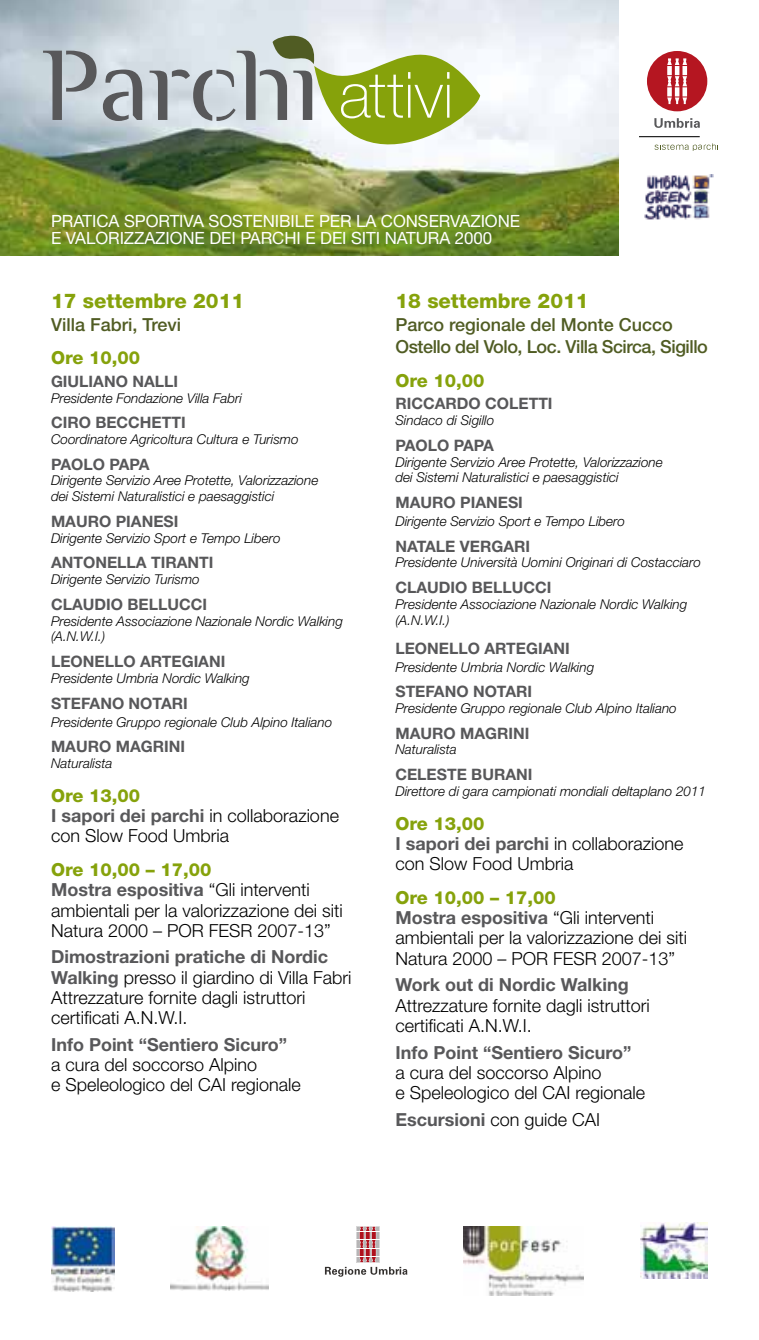
<style>
.page{position:relative;width:759px;height:1340px;background:#fff}
.page>*{position:absolute;margin:0;border:0;box-sizing:border-box;transform-origin:0 0}
.t1{font:800 20.25px "Helvetica Neue LT Std";color:#86a20b}
.t2{font:300 18px/20.2px "Helvetica Neue LT Std";color:#000}
.t3{font:500 18px/22.5px "Helvetica Neue LT Std";letter-spacing:-.015em;color:#505c23}
.t4{font:700 18px "Helvetica Neue LT Std";color:#58585a}
.t5{font:800 18px "Helvetica Neue LT Std";color:#86a20b}
.t6{font:16.88px/16.9px "Helvetica Neue LT Std";letter-spacing:-.005em;color:#fff}
.t7{font:700 15.75px "Helvetica Neue LT Std";color:#58585a}
.t8{font:italic 300 13.5px/15.8px "Helvetica Neue LT Std";color:#000}
.s1{font-weight:800;color:#86a20b}
.s2{font-weight:700;color:#58585a}
</style>
<div class="page">
<img style="left:0;top:0;width:619px;height:255px">
<svg style="left:43px;top:51px;width:54px;height:69px;background:#a4acb2"></svg>
<svg style="left:103px;top:70px;width:39px;height:51px;background:#9a9fa4"></svg>
<img style="left:150px;top:0;width:330px;height:205px">
<hr style="left:447px;top:85px;width:2px;height:33px;background:#fff">
<hr style="left:639px;top:136px;width:61px;height:1px;background:#000">
<svg style="left:654px;top:118px;width:46px;height:10px"></svg>
<svg style="left:647px;top:51px;width:60px;height:60px"></svg>
<svg style="left:655px;top:143px;width:63px;height:8px"></svg>
<img style="left:645px;top:174px;width:69px;height:46px">
<img style="left:464px;top:1226px;width:120px;height:69px">
<img style="left:171px;top:1226px;width:97px;height:64px">
<img style="left:51px;top:1226px;width:63px;height:65px">
<svg style="left:325px;top:1226px;width:82px;height:50px"></svg>
<img style="left:640px;top:1222px;width:68px;height:56px">
<p class="t6" style="left:51px;top:212px;width:471px">PRATICA SPORTIVA SOSTENI BI LE PER LA CONSERVAZIONE<br>E VALORIZZAZI ONE DEI PARCHI E DEI SITI NATURA 2000</p>
<h1 class="t1" style="left:51px;top:289px;width:195px">17 settembre 2011</h1>
<h2 class="t3" style="left:51px;top:313px;width:132px">Villa Fabri, Trevi</h2>
<h2 class="t5" style="left:51px;top:347px;width:91px">Ore 10,00</h2>
<p class="t7" style="left:51px;top:371px;width:129px">GIULIANO NALLI</p>
<p class="t8" style="left:51px;top:389px;width:193px">Presidente Fondazione Villa Fabri</p>
<p class="t7" style="left:51px;top:413px;width:136px">CIRO BECCHETTI</p>
<p class="t8" style="left:51px;top:431px;width:249px">Coordinatore Agricoltura Cultura e Turismo</p>
<p class="t7" style="left:51px;top:454px;width:100px">PAOLO PAPA</p>
<p class="t8" style="left:51px;top:472px;width:269px">Dirigente Servizio Aree Protette, Valorizzazione dei Sistemi Naturalistici e paesaggistici</p>
<p class="t7" style="left:51px;top:511px;width:129px">MAURO PIANESI</p>
<p class="t8" style="left:51px;top:530px;width:231px">Dirigente Servizio Sport e Tempo Libero</p>
<p class="t7" style="left:51px;top:553px;width:164px">ANTONELLA TIRANTI</p>
<p class="t8" style="left:51px;top:571px;width:150px">Dirigente Servizio Turismo</p>
<p class="t7" style="left:51px;top:594px;width:158px">CLAUDIO BELLUCCI</p>
<p class="t8" style="left:51px;top:612px;width:293px">Presidente Associazione Nazionale Nordic Walking (A.N.W.I.)</p>
<p class="t7" style="left:51px;top:651px;width:176px">LEONELLO ARTEGIANI</p>
<p class="t8" style="left:51px;top:670px;width:200px">Presidente Umbria Nordic Walking</p>
<p class="t7" style="left:51px;top:693px;width:138px">STEFANO NOTARI</p>
<p class="t8" style="left:51px;top:713px;width:283px">Presidente Gruppo regionale Club Alpino Italiano</p>
<p class="t7" style="left:51px;top:737px;width:136px">MAURO MAGRINI</p>
<p class="t8" style="left:51px;top:755px;width:63px">Naturalista</p>
<h2 class="t2" style="left:51px;top:784px;width:289px"><span class="s1">Ore 13,00<br></span><span class="s2">I SAPORI DEI PARCHI</span> in collaborazione con Slow Food Umbria</h2>
<h2 class="t2" style="left:51px;top:859px;width:293px"><span class="s1">Ore 10,00 – 17,00<br></span><span class="s2">MOSTRA ESPOSITIVA</span> “Gli interventi ambientali per la valorizzazione dei siti<br>Natura 2000 – POR FESR 2007-13”</h2>
<h2 class="t2" style="left:51px;top:946px;width:302px"><span class="s2">DIMOSTRAZIONI PRATICHE DI NORDIC WALKING</span> presso il giardino di Villa Fabri Attrezzature fornite dagli istruttori certificati A.N.W.I.</h2>
<h2 class="t4" style="left:51px;top:1033px;width:237px">INFO POINT “SENTIERO SICURO”</h2>
<h2 class="t2" style="left:51px;top:1054px;width:251px">a cura del soccorso Alpino<br>e Speleologico del CAI regionale</h2>
<h1 class="t1" style="left:395px;top:289px;width:195px">18 settembre 2011</h1>
<h2 class="t3" style="left:395px;top:313px;width:314px">Parco regionale del Monte Cucco<br>Ostello del Volo, Loc. Villa Scirca, Sigillo</h2>
<h2 class="t5" style="left:395px;top:369px;width:91px">Ore 10,00</h2>
<p class="t7" style="left:395px;top:394px;width:159px">RICCARDO COLETTI</p>
<p class="t8" style="left:395px;top:412px;width:100px">Sindaco di Sigillo</p>
<p class="t7" style="left:395px;top:435px;width:100px">PAOLO PAPA</p>
<p class="t8" style="left:395px;top:453px;width:269px">Dirigente Servizio Aree Protette, Valorizzazione dei Sistemi Naturalistici e paesaggistici</p>
<p class="t7" style="left:395px;top:492px;width:129px">MAURO PIANESI</p>
<p class="t8" style="left:395px;top:513px;width:231px">Dirigente Servizio Sport e Tempo Libero</p>
<p class="t7" style="left:395px;top:536px;width:136px">NATALE VERGARI</p>
<p class="t8" style="left:395px;top:554px;width:307px">Presidente Università Uomini Originari di Costacciaro</p>
<p class="t7" style="left:395px;top:577px;width:158px">CLAUDIO BELLUCCI</p>
<p class="t8" style="left:395px;top:596px;width:293px">Presidente Associazione Nazionale Nordic Walking (A.N.W.I.)</p>
<p class="t7" style="left:395px;top:638px;width:176px">LEONELLO ARTEGIANI</p>
<p class="t8" style="left:395px;top:658px;width:200px">Presidente Umbria Nordic Walking</p>
<p class="t7" style="left:395px;top:682px;width:138px">STEFANO NOTARI</p>
<p class="t8" style="left:395px;top:700px;width:283px">Presidente Gruppo regionale Club Alpino Italiano</p>
<p class="t7" style="left:395px;top:723px;width:136px">MAURO MAGRINI</p>
<p class="t8" style="left:395px;top:741px;width:63px">Naturalista</p>
<p class="t7" style="left:395px;top:764px;width:23px">CELESTE</p>
<p class="t7" style="left:471px;top:764px;width:22px">BURANI</p>
<p class="t8" style="left:395px;top:783px;width:312px">Direttore di gara campionati mondiali deltaplano 2011</p>
<h2 class="t2" style="left:395px;top:812px;width:289px"><span class="s1">Ore 13,00<br></span><span class="s2">I SAPORI DEI PARCHI</span> in collaborazione con Slow Food Umbria</h2>
<h2 class="t2" style="left:395px;top:887px;width:293px"><span class="s1">Ore 10,00 – 17,00<br></span><span class="s2">MOSTRA ESPOSITIVA</span> “Gli interventi ambientali per la valorizzazione dei siti<br>Natura 2000 – POR FESR 2007-13”</h2>
<h2 class="t4" style="left:395px;top:973px;width:235px">WORK OUT DI NORDIC WALKING</h2>
<h2 class="t2" style="left:395px;top:994px;width:256px">Attrezzature fornite dagli istruttori certificati A.N.W.I.</h2>
<h2 class="t4" style="left:395px;top:1040px;width:237px">INFO POINT “SENTIERO SICURO”</h2>
<h2 class="t2" style="left:395px;top:1061px;width:251px">a cura del soccorso Alpino<br>e Speleologico del CAI regionale</h2>
<h2 class="t2" style="left:395px;top:1108px;width:206px"><span class="s2">ESCURSIONI</span> con guide CAI</h2>
</div>
